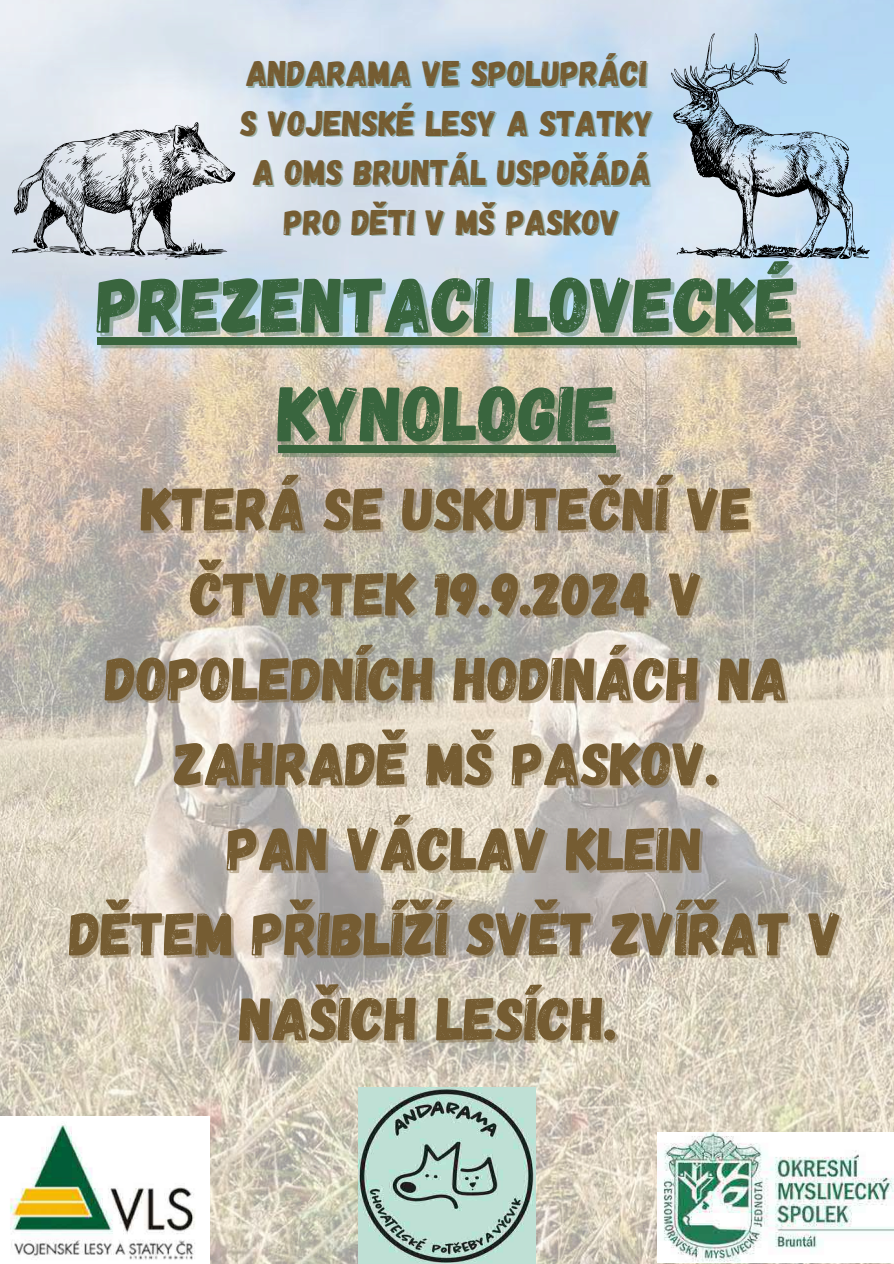
<style>
.page{position:relative;width:894px;height:1264px;background:#fff}
.page>*{position:absolute;margin:0;border:0;box-sizing:border-box;transform-origin:0 0}
.t1{font:78px/108.8px "Gagalin";color:#39653e;text-align:center}
.t2{font:60.75px "Gagalin";color:#755c32}
.t3{font:35.55px "Gagalin";color:#755c32}
</style>
<div class="page">
<img style="left:0;top:0;width:893px;height:1263px">
<img style="left:657px;top:1132px;width:236px;height:130px">
<img style="left:358px;top:1087px;width:177px;height:176px">
<svg style="left:11px;top:122px;width:224px;height:137px;background:#b5b9bf"></svg>
<svg style="left:670px;top:33px;width:199px;height:226px;background:#a4bbcd"></svg>
<img style="left:0;top:1116px;width:209px;height:146px">
<div style="left:97px;top:337px;width:699px;height:7px;background:#39653e"></div>
<div style="left:278px;top:445px;width:337px;height:8px;background:#39653e"></div>
<p class="t3" style="left:246px;top:50px;width:402px">ANDARAMA VE SPOLUPRÁCI</p>
<p class="t3" style="left:240px;top:100px;width:414px">S VOJENSKÉ LESY A STATKY</p>
<p class="t3" style="left:253px;top:149px;width:399px">A OMS BRUNTÁL USPOŘÁDÁ</p>
<p class="t3" style="left:284px;top:199px;width:337px">PRO DĚTI V MŠ PASKOV</p>
<p class="t1" style="left:97px;top:247px;width:700px">PREZENTACI LOVECKÉ<br>KYNOLOGIE</p>
<p class="t2" style="left:141px;top:469px;width:612px">KTERÁ SE USKUTEČNÍ VE</p>
<p class="t2" style="left:190px;top:554px;width:514px">ČTVRTEK 19.9.2024 V</p>
<p class="t2" style="left:105px;top:639px;width:684px">DOPOLEDNÍCH HODINÁCH NA</p>
<p class="t2" style="left:174px;top:724px;width:546px">ZAHRADĚ MŠ PASKOV.</p>
<p class="t2" style="left:227px;top:809px;width:477px">PAN VÁCLAV KLEIN</p>
<h1 class="t2" style="left:69px;top:894px;width:774px">DĚTEM PŘIBLÍŽÍ SVĚT ZVÍŘAT V</h1>
<h2 class="t2" style="left:239px;top:979px;width:379px">NAŠICH LESÍCH.</h2>
</div>
